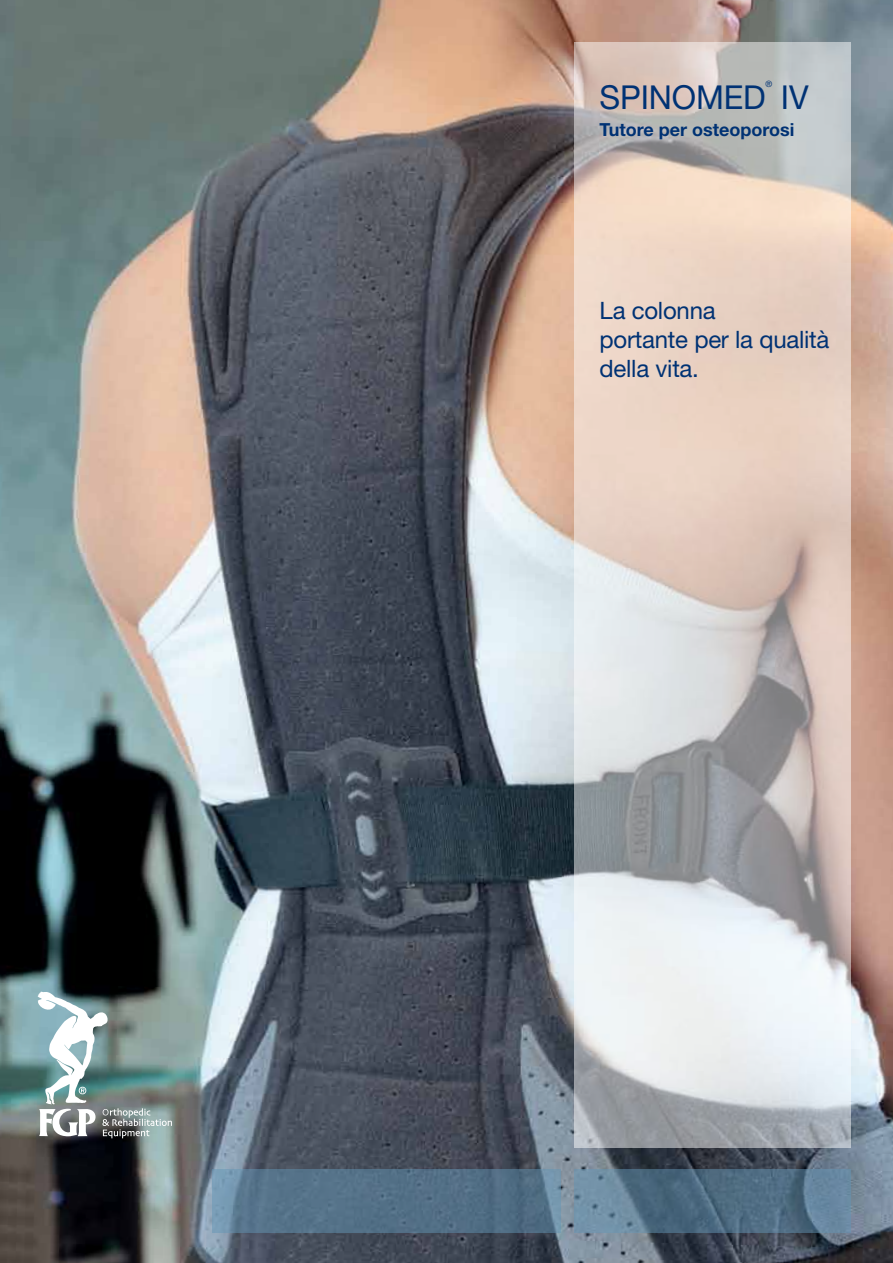
<style>
.page{position:relative;width:893px;height:1263px;background:#fff}
.page>*{position:absolute;margin:0;border:0;box-sizing:border-box;transform-origin:0 0}
.t1{font:33px "Helvetica Neue LT Std";letter-spacing:-.005em;color:#003274}
.t2{font:24px/28.8px "Helvetica Neue LT Std";letter-spacing:-.01em;color:#003274}
.t3{font:700 18px "Helvetica Neue LT Std";color:#003274}
.t4{font:8.7px "Helvetica Neue LT Std";color:#003274}
</style>
<div class="page">
<img style="left:0;top:0;width:893px;height:1263px">
<svg style="left:212px;top:1169px;width:349px;height:64px;fill:#547188"></svg>
<svg style="left:574px;top:1169px;width:276px;height:64px"></svg>
<svg style="left:574px;top:43px;width:276px;height:1105px"></svg>
<svg style="left:38px;top:991px;width:134px;height:147px"></svg>
<p class="t4" style="left:765px;top:79px;width:8px">®</p>
<h1 class="t1" style="left:600px;top:77px;width:168px">SPINOMED</h1>
<h1 class="t1" style="left:781px;top:77px;width:29px">IV</h1>
<p class="t3" style="left:600px;top:118px;width:197px">Tutore per osteoporosi</p>
<p class="t2" style="left:600px;top:296px;width:231px">La colonna<br>portante per la qualità della vita.</p>
</div>
